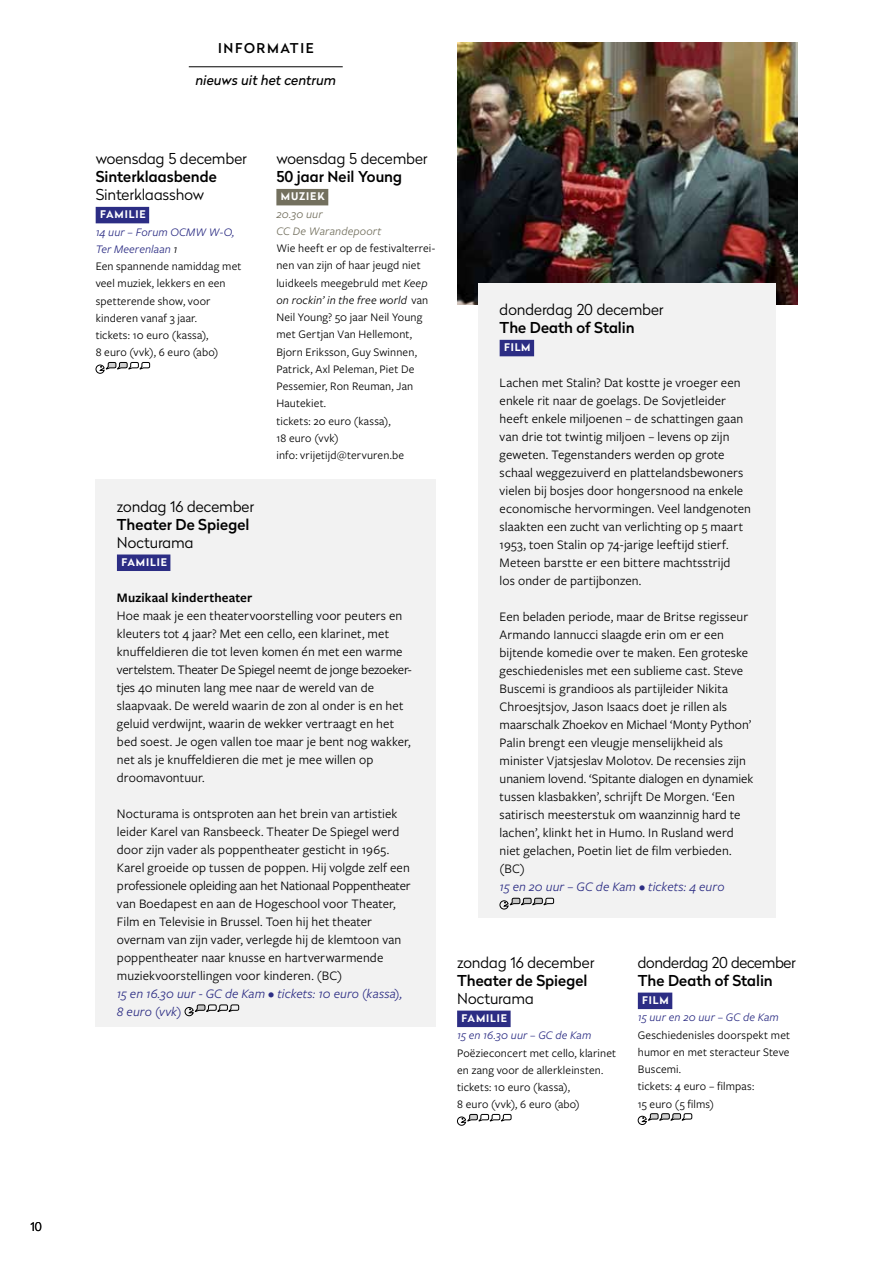
<style>
.page{position:relative;width:893px;height:1263px;background:#fff}
.page>*{position:absolute;margin:0;border:0;box-sizing:border-box;transform-origin:0 0}
.t1{font:300 15px "Radikal";letter-spacing:-.005em;color:#000}
.t2{font:500 15px "Radikal";color:#000}
.t3{font:300 15px "Radikal";letter-spacing:-.025em;color:#000}
.t4{font:13.5px/18px "Freight Sans Pro";letter-spacing:.005em;color:#000}
.t5{font:italic 13.5px/18px "Freight Sans Pro";letter-spacing:.005em;color:#2c2d84}
.t6{font:600 13.5px "Freight Sans Pro";letter-spacing:.01em;color:#000}
.t7{font:italic 13.5px "Radikal";color:#000}
.t8{font:500 13.5px "Radikal";letter-spacing:.12em;color:#000}
.t9{font:12px/17.2px "Freight Sans Pro";letter-spacing:.01em;color:#000}
.t10{font:italic 12px "Freight Sans Pro";letter-spacing:.01em;color:#2c2d84}
.t11{font:italic 12px/17.2px "Freight Sans Pro";letter-spacing:.01em;color:#73705e}
.t12{font:300 12px "Radikal";color:#000}
.t13{font:700 10.5px "Radikal";letter-spacing:.08em;color:#fff}
.s1{font-style:italic;color:#2c2d84}
.s2{font-style:italic}
</style>
<div class="page">
<hr style="left:189px;top:66px;width:154px;height:1px;background:#000">
<div style="left:96px;top:207px;width:53px;height:16px;background:#2c2d84"></div>
<svg style="left:95px;top:362px;width:55px;height:12px"></svg>
<div style="left:96px;top:479px;width:340px;height:548px;background:#f2f2f2"></div>
<div style="left:117px;top:554px;width:53px;height:17px;background:#2c2d84"></div>
<svg style="left:184px;top:1004px;width:55px;height:12px"></svg>
<div style="left:276px;top:189px;width:52px;height:16px;background:#73705e"></div>
<img style="left:457px;top:43px;width:340px;height:262px">
<div style="left:478px;top:283px;width:298px;height:634px;background:#f2f2f2"></div>
<div style="left:500px;top:340px;width:34px;height:16px;background:#2c2d84"></div>
<svg style="left:499px;top:898px;width:55px;height:12px"></svg>
<div style="left:457px;top:1010px;width:54px;height:17px;background:#2c2d84"></div>
<svg style="left:457px;top:1114px;width:55px;height:12px"></svg>
<div style="left:638px;top:992px;width:34px;height:17px;background:#2c2d84"></div>
<svg style="left:637px;top:1113px;width:55px;height:12px"></svg>
<p class="t12" style="left:30px;top:1218px;width:13px">10</p>
<p class="t8" style="left:218px;top:38px;width:97px">INFORMATIE</p>
<p class="t7" style="left:195px;top:71px;width:142px">nieuws uit het centrum</p>
<p class="t1" style="left:96px;top:148px;width:153px">woensdag 5 december</p>
<p class="t2" style="left:96px;top:166px;width:123px">Sinterklaasbende</p>
<p class="t1" style="left:96px;top:184px;width:110px">Sinterklaasshow</p>
<p class="t13" style="left:100px;top:207px;width:47px">FAMILIE</p>
<p class="t9" style="left:96px;top:223px;width:147px"><span class="s1">14 uur – Forum OCMW W-O,<br>Ter Meerenlaan</span> <span class="s2">1<br></span>Een spannende namiddag met veel muziek, lekkers en een spetterende show, voor kinderen vanaf 3 jaar.<br>tickets: 10 euro (kassa),<br>8 euro (vvk), 6 euro (abo)</p>
<p class="t1" style="left:276px;top:148px;width:153px">woensdag 5 december</p>
<p class="t2" style="left:276px;top:166px;width:127px">50 jaar Neil Young</p>
<p class="t13" style="left:281px;top:189px;width:45px">MUZIEK</p>
<p class="t11" style="left:276px;top:205px;width:107px">20.30 uur<br>CC De Warandepoort</p>
<p class="t9" style="left:276px;top:239px;width:160px">Wie heeft er op de festivalterrei&shy;nen van zijn of haar jeugd niet luidkeels meegebruld met <span class="s2">Keep on rockin’ in the free world</span> van<br>Neil Young? 50 jaar Neil Young met Gertjan Van Hellemont,<br>Bjorn Eriksson, Guy Swinnen,<br>Patrick, Axl Peleman, Piet De<br>Pessemier, Ron Reuman, Jan<br>Hautekiet.<br>tickets: 20 euro (kassa),<br>18 euro (vvk)<br>info: vrijetijd@tervuren.be</p>
<p class="t1" style="left:117px;top:496px;width:139px">zondag 16 december</p>
<p class="t2" style="left:117px;top:514px;width:134px">Theater De Spiegel</p>
<p class="t1" style="left:117px;top:532px;width:78px">Nocturama</p>
<p class="t13" style="left:121px;top:554px;width:47px">FAMILIE</p>
<p class="t6" style="left:117px;top:588px;width:137px">Muzikaal kindertheater</p>
<p class="t4" style="left:117px;top:606px;width:296px">Hoe maak je een theatervoorstelling voor peuters en kleuters tot 4 jaar? Met een cello, een klarinet, met knuffeldieren die tot leven komen én met een warme vertelstem. Theater De Spiegel neemt de jonge bezoeker&shy;tjes 40 minuten lang mee naar de wereld van de slaapvaak. De wereld waarin de zon al onder is en het geluid verdwijnt, waarin de wekker vertraagt en het bed soest. Je ogen vallen toe maar je bent nog wakker, net als je knuffeldieren die met je mee willen op droomavontuur.</p>
<p class="t4" style="left:117px;top:804px;width:295px">Nocturama is ontsproten aan het brein van artistiek leider Karel van Ransbeeck. Theater De Spiegel werd door zijn vader als poppentheater gesticht in 1965.<br>Karel groeide op tussen de poppen. Hij volgde zelf een professionele opleiding aan het Nationaal Poppentheater van Boedapest en aan de Hogeschool voor Theater, Film en Televisie in Brussel. Toen hij het theater overnam van zijn vader, verlegde hij de klemtoon van poppentheater naar knusse en hartverwarmende muziekvoorstellingen voor kinderen. (BC)</p>
<p class="t5" style="left:117px;top:984px;width:287px">15 en 16.30 uur - GC de Kam • tickets: 10 euro (kassa),<br>8 euro (vvk)</p>
<p class="t1" style="left:500px;top:299px;width:166px">donderdag 20 december</p>
<p class="t2" style="left:500px;top:317px;width:136px">The Death of Stalin</p>
<p class="t13" style="left:504px;top:340px;width:28px">FILM</p>
<p class="t4" style="left:500px;top:373px;width:253px">Lachen met Stalin? Dat kostte je vroeger een enkele rit naar de goelags. De Sovjetleider heeft enkele miljoenen – de schattingen gaan van drie tot twintig miljoen – levens op zijn geweten. Tegenstanders werden op grote schaal weggezuiverd en plattelandsbewoners vielen bij bosjes door hongersnood na enkele economische hervormingen. Veel landgenoten slaakten een zucht van verlichting op 5 maart 1953, toen Stalin op 74-jarige leeftijd stierf.<br>Meteen barstte er een bittere machtsstrijd<br>los onder de partijbonzen.</p>
<p class="t4" style="left:500px;top:607px;width:255px">Een beladen periode, maar de Britse regisseur Armando Iannucci slaagde erin om er een bijtende komedie over te maken. Een groteske geschiedenisles met een sublieme cast. Steve Buscemi is grandioos als partijleider Nikita Chroesjtsjov, Jason Isaacs doet je rillen als maarschalk Zhoekov en Michael ‘Monty Python’ Palin brengt een vleugje menselijkheid als minister Vjatsjeslav Molotov. De recensies zijn unaniem lovend. ‘Spitante dialogen en dynamiek tussen klasbakken’, schrijft De Morgen. ‘Een satirisch meesterstuk om waanzinnig hard te lachen’, klinkt het in Humo. In Rusland werd niet gelachen, Poetin liet de film verbieden. (BC)</p>
<p class="t5" style="left:500px;top:877px;width:226px">15 en 20 uur – GC de Kam • tickets: 4 euro</p>
<p class="t1" style="left:457px;top:952px;width:139px">zondag 16 december</p>
<p class="t2" style="left:457px;top:970px;width:132px">Theater de Spiegel</p>
<p class="t1" style="left:457px;top:988px;width:78px">Nocturama</p>
<p class="t13" style="left:462px;top:1010px;width:47px">FAMILIE</p>
<p class="t10" style="left:457px;top:1027px;width:136px">15 en 16.30 uur – GC de Kam</p>
<p class="t9" style="left:457px;top:1043px;width:161px">Poëzieconcert met cello, klarinet en zang voor de allerkleinsten. tickets: 10 euro (kassa),<br>8 euro (vvk), 6 euro (abo)</p>
<p class="t3" style="left:638px;top:952px;width:160px">donderdag 20 december</p>
<p class="t2" style="left:638px;top:970px;width:136px">The Death of Stalin</p>
<p class="t13" style="left:642px;top:992px;width:28px">FILM</p>
<p class="t10" style="left:638px;top:1009px;width:142px">15 uur en 20 uur – GC de Kam</p>
<p class="t9" style="left:638px;top:1025px;width:154px">Geschiedenisles doorspekt met humor en met steracteur Steve<br>Buscemi.<br>tickets: 4 euro – filmpas:<br>15 euro (5 films)</p>
</div>
